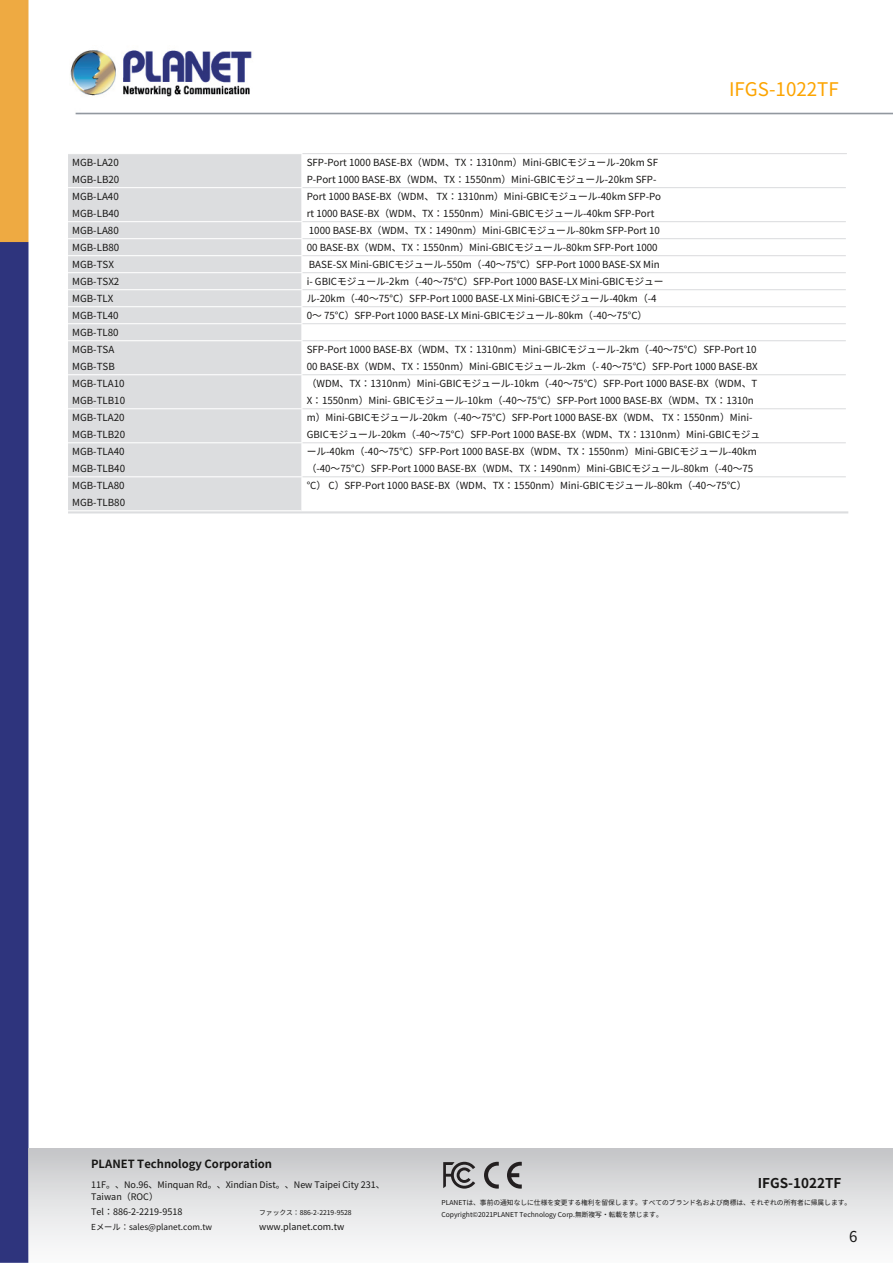
<style>
.page{position:relative;width:893px;height:1263px;background:#fff}
.page>*{position:absolute;margin:0;border:0;box-sizing:border-box;transform-origin:0 0}
.t1{font:18.75px "Noto Sans CJ Kjp";color:#fca400}
.t2{font:15px "Noto Sans CJ Kjp";color:#171615}
.t3{font:700 13.5px "Noto Sans CJ Kjp";color:#171615}
.t4{font:700 11.25px "Noto Sans CJ Kjp";color:#171615}
.t5{font:9.75px/17px "Noto Sans CJ Kjp";color:#171615}
.t6{font:9px/12px "Noto Sans CJ Kjp";color:#171615}
.t7{font:8.25px "Noto Sans CJ Kjp";color:#171615}
.t8{font:6.75px/12px "Noto Sans CJ Kjp";color:#171615}
</style>
<div class="page">
<img style="left:0;top:0;width:893px;height:1263px">
<div style="left:29px;top:1148px;width:864px;height:115px;background:linear-gradient(to bottom,#c7c8ca,#fff)"></div>
<svg style="left:484px;top:1162px;width:15px;height:26px"></svg>
<svg style="left:507px;top:1162px;width:15px;height:26px"></svg>
<svg style="left:443px;top:1162px;width:32px;height:26px"></svg>
<div style="left:68px;top:154px;width:233px;height:356px;background:#dcdddf"></div>
<svg style="left:302px;top:154px;width:544px;height:356px"></svg>
<hr style="left:68px;top:153px;width:234px;height:1px;background:#fff">
<hr style="left:68px;top:187px;width:234px;height:1px;background:#fff">
<hr style="left:68px;top:221px;width:234px;height:1px;background:#fff">
<hr style="left:68px;top:238px;width:234px;height:1px;background:#fff">
<hr style="left:68px;top:255px;width:234px;height:1px;background:#fff">
<hr style="left:68px;top:272px;width:234px;height:1px;background:#fff">
<hr style="left:68px;top:289px;width:234px;height:1px;background:#fff">
<hr style="left:68px;top:306px;width:234px;height:1px;background:#fff">
<hr style="left:68px;top:323px;width:234px;height:1px;background:#fff">
<hr style="left:68px;top:340px;width:234px;height:1px;background:#fff">
<hr style="left:68px;top:374px;width:234px;height:1px;background:#fff">
<hr style="left:68px;top:408px;width:234px;height:1px;background:#fff">
<hr style="left:68px;top:442px;width:234px;height:1px;background:#fff">
<hr style="left:68px;top:476px;width:234px;height:1px;background:#fff">
<hr style="left:68px;top:510px;width:234px;height:1px;background:#fff">
<hr style="left:301px;top:154px;width:1px;height:33px;background:#fff">
<hr style="left:846px;top:154px;width:1px;height:34px;background:#fff">
<hr style="left:301px;top:188px;width:1px;height:33px;background:#fff">
<hr style="left:846px;top:188px;width:1px;height:34px;background:#fff">
<svg style="left:301px;top:222px;width:1px;height:118px"></svg>
<svg style="left:846px;top:222px;width:1px;height:119px"></svg>
<hr style="left:301px;top:341px;width:1px;height:33px;background:#fff">
<hr style="left:846px;top:341px;width:1px;height:34px;background:#fff">
<hr style="left:301px;top:375px;width:1px;height:33px;background:#fff">
<hr style="left:846px;top:375px;width:1px;height:34px;background:#fff">
<hr style="left:301px;top:409px;width:1px;height:33px;background:#fff">
<hr style="left:846px;top:409px;width:1px;height:34px;background:#fff">
<hr style="left:301px;top:443px;width:1px;height:33px;background:#fff">
<hr style="left:846px;top:443px;width:1px;height:34px;background:#fff">
<hr style="left:301px;top:477px;width:1px;height:33px;background:#fff">
<hr style="left:846px;top:477px;width:1px;height:33px;background:#fff">
<hr style="left:302px;top:510px;width:545px;height:1px;background:#fff">
<hr style="left:302px;top:153px;width:545px;height:1px;background:#dcdddf">
<hr style="left:302px;top:187px;width:544px;height:1px;background:#dcdddf">
<hr style="left:302px;top:221px;width:544px;height:1px;background:#dcdddf">
<hr style="left:302px;top:238px;width:544px;height:1px;background:#dcdddf">
<hr style="left:302px;top:255px;width:544px;height:1px;background:#dcdddf">
<hr style="left:302px;top:272px;width:544px;height:1px;background:#dcdddf">
<hr style="left:302px;top:289px;width:544px;height:1px;background:#dcdddf">
<hr style="left:302px;top:306px;width:544px;height:1px;background:#dcdddf">
<hr style="left:302px;top:323px;width:544px;height:1px;background:#dcdddf">
<hr style="left:302px;top:340px;width:544px;height:1px;background:#dcdddf">
<hr style="left:302px;top:374px;width:544px;height:1px;background:#dcdddf">
<hr style="left:302px;top:408px;width:544px;height:1px;background:#dcdddf">
<hr style="left:302px;top:442px;width:544px;height:1px;background:#dcdddf">
<hr style="left:302px;top:476px;width:544px;height:1px;background:#dcdddf">
<hr style="left:68px;top:511px;width:780px;height:2px;background:#dcdddf">
<p class="t5" style="left:72px;top:154px;width:48px;line-height:16.5px">MGB‑LA20<br>MGB‑LB20</p>
<p class="t5" style="left:72px;top:187px;width:49px">MGB‑LA40<br>MGB‑LB40<br>MGB‑LA80<br>MGB‑LB80<br>MGB‑TSX<br>MGB‑TSX2<br>MGB‑TLX<br>MGB‑TL40<br>MGB‑TL80<br>MGB‑TSA<br>MGB‑TSB</p>
<p class="t5" style="left:72px;top:375px;width:54px;line-height:16.5px">MGB‑TLA10<br>MGB‑TLB10</p>
<p class="t5" style="left:72px;top:409px;width:54px;line-height:16.5px">MGB‑TLA20<br>MGB‑TLB20</p>
<p class="t5" style="left:72px;top:443px;width:54px;line-height:16.5px">MGB‑TLA40<br>MGB‑TLB40</p>
<p class="t5" style="left:72px;top:477px;width:54px;line-height:16.5px">MGB‑TLA80<br>MGB‑TLB80</p>
<h1 class="t1" style="left:729px;top:75px;width:111px">IFGS‑1022TF</h1>
<p class="t5" style="left:307px;top:153px;width:358px">SFP‑Port 1000 BASE‑BX（WDM、TX：1310nm）Mini‑GBICモジュール‑20km SF P‑Port 1000 BASE‑BX（WDM、TX：1550nm）Mini‑GBICモジュール‑20km SFP‑ Port 1000 BASE‑BX（WDM、 TX：1310nm）Mini‑GBICモジュール‑40km SFP‑Po rt 1000 BASE‑BX（WDM、TX：1550nm）Mini‑GBICモジュール‑40km SFP‑Port 1000 BASE‑BX（WDM、TX：1490nm）Mini‑GBICモジュール‑80km SFP‑Port 10<br>00 BASE‑BX（WDM、TX：1550nm）Mini‑GBICモジュール‑80km SFP‑Port 1000<br>BASE‑SX Mini‑GBICモジュール‑550m（‑40～75℃）SFP‑Port 1000 BASE‑SX Min i‑ GBICモジュール‑2km（‑40～75°C）SFP‑Port 1000 BASE‑LX Mini‑GBICモジュール‑20km（‑40～75°C）SFP‑Port 1000 BASE‑LX Mini‑GBICモジュール‑40km（‑4<br>0～ 75°C）SFP‑Port 1000 BASE‑LX Mini‑GBICモジュール‑80km（‑40～75°C）</p>
<p class="t5" style="left:307px;top:340px;width:455px">SFP‑Port 1000 BASE‑BX（WDM、TX：1310nm）Mini‑GBICモジュール‑2km（‑40～75°C）SFP‑Port 10<br>00 BASE‑BX（WDM、TX：1550nm）Mini‑GBICモジュール‑2km（‑ 40～75°C）SFP‑Port 1000 BASE‑BX（WDM、TX：1310nm）Mini‑GBICモジュール‑10km（‑40～75°C）SFP‑Port 1000 BASE‑BX（WDM、T X：1550nm）Mini‑ GBICモジュール‑10km（‑40～75°C）SFP‑Port 1000 BASE‑BX（WDM、TX：1310n m）Mini‑GBICモジュール‑20km（‑40～75°C）SFP‑Port 1000 BASE‑BX（WDM、 TX：1550nm）Mini‑ GBICモジュール‑20km（‑40～75°C）SFP‑Port 1000 BASE‑BX（WDM、TX：1310nm）Mini‑GBICモジュール‑40km（‑40～75°C）SFP‑Port 1000 BASE‑BX（WDM、TX：1550nm）Mini‑GBICモジュール‑40km（‑40～75°C）SFP‑Port 1000 BASE‑BX（WDM、TX：1490nm）Mini‑GBICモジュール‑80km（‑40～75 °C） C）SFP‑Port 1000 BASE‑BX（WDM、TX：1550nm）Mini‑GBICモジュール‑80km（‑40～75℃）</p>
<p class="t4" style="left:91px;top:1155px;width:182px">PLANET Technology Corporation</p>
<p class="t6" style="left:91px;top:1178px;width:295px">11F。、No.96、Minquan Rd。、Xindian Dist。、New Taipei City 231、<br>Taiwan（ROC）</p>
<p class="t6" style="left:91px;top:1205px;width:93px">Tel：886‑2‑2219‑9518</p>
<p class="t8" style="left:259px;top:1206px;width:94px">ファックス：886‑2‑2219‑9528</p>
<p class="t7" style="left:91px;top:1220px;width:122px">Eメール：sales@planet.com.tw</p>
<p class="t6" style="left:259px;top:1220px;width:87px">www.planet.com.tw</p>
<h3 class="t3" style="left:758px;top:1172px;width:85px">IFGS‑1022TF</h3>
<p class="t8" style="left:442px;top:1196px;width:411px">PLANETは、事前の通知なしに仕様を変更する権利を留保します。すべてのブランド名および商標は、それぞれの所有者に帰属します。<br>Copyright©2021PLANET Technology Corp.無断複写・転載を禁じます。</p>
<h2 class="t2" style="left:849px;top:1224px;width:10px">6</h2>
</div>
